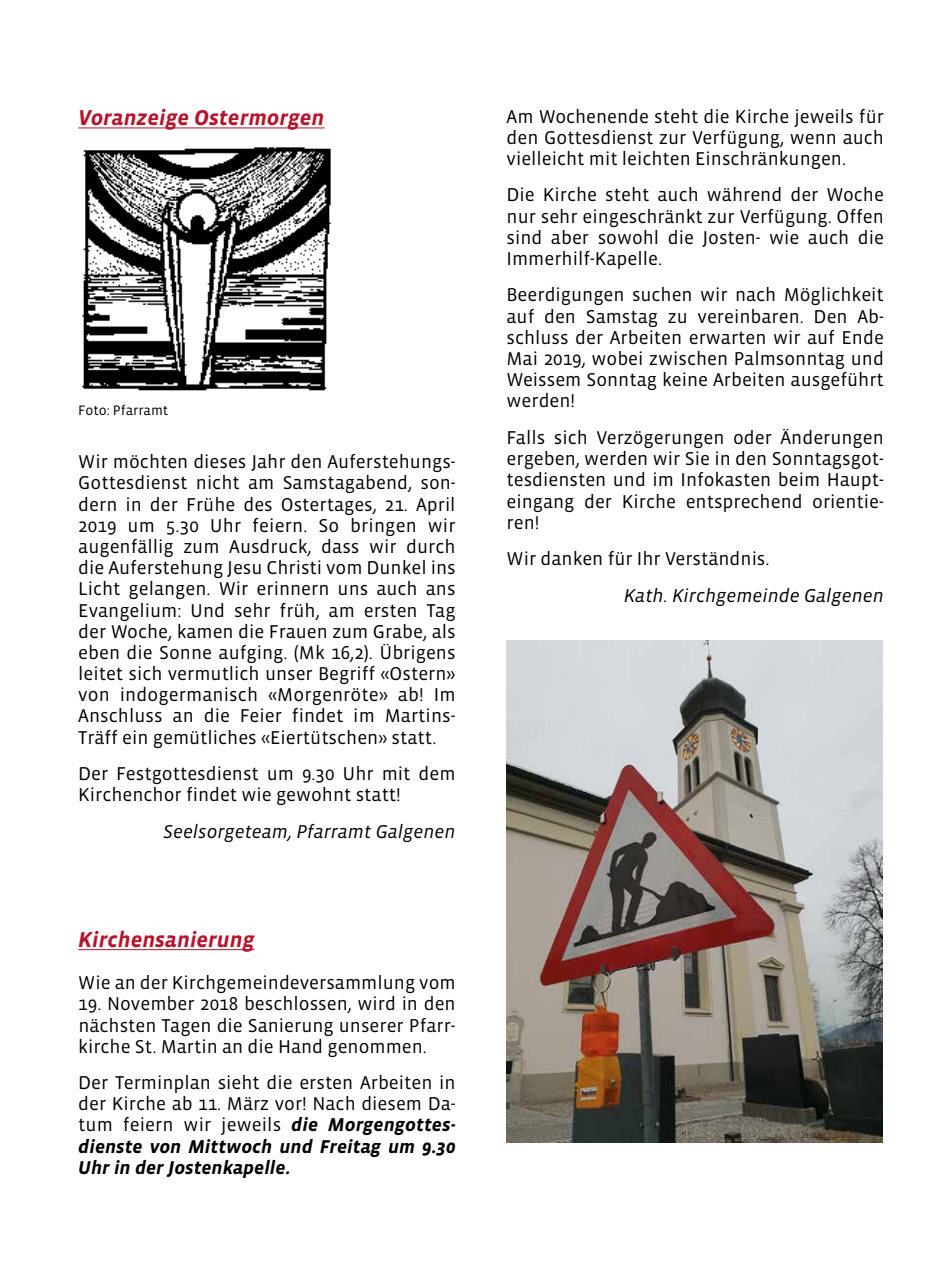
<style>
.page{position:relative;width:942px;height:1276px;background:#fff}
.page>*{position:absolute;margin:0;border:0;box-sizing:border-box;transform-origin:0 0}
.t1{font:italic 700 22px "Vista Sans";color:#b7142c}
.t2{font:19px/21.2px "Vista Sans";color:#000;text-align:justify}
.t3{font:italic 19px "Vista Sans";color:#000}
.t4{font:14px "Vista Sans";color:#000}
.s1{font-weight:700;font-style:italic}
</style>
<div class="page">
<hr style="left:78px;top:128px;width:246px;height:1px;background:#b7142c">
<hr style="left:78px;top:949px;width:176px;height:1px;background:#b7142c">
<img style="left:82px;top:147px;width:249px;height:244px">
<img style="left:506px;top:641px;width:376px;height:501px">
<p class="t1" style="left:78px;top:106px;width:247px">Voranzeige Ostermorgen</p>
<p class="t4" style="left:78px;top:403px;width:91px">Foto: Pfarramt</p>
<p class="t2" style="left:78px;top:451px;width:379px">Wir möchten dieses Jahr den Auferstehungs-Gottesdienst nicht am Samstagabend, son&shy;dern in der Frühe des Ostertages, 21. April 2019 um 5.30 Uhr feiern. So bringen wir augenfällig zum Ausdruck, dass wir durch die Auferstehung Jesu Christi vom Dunkel ins Licht gelangen. Wir erinnern uns auch ans Evangelium: Und sehr früh, am ersten Tag der Woche, kamen die Frauen zum Grabe, als eben die Sonne aufging. (Mk 16,2). Übrigens leitet sich vermutlich unser Begriff «Ostern» von indogermanisch «Morgenröte» ab! Im Anschluss an die Feier findet im Martins-Träff ein gemütliches «Eiertütschen» statt.</p>
<p class="t2" style="left:78px;top:763px;width:379px">Der Festgottesdienst um 9.30 Uhr mit dem<br>Kirchenchor findet wie gewohnt statt!</p>
<p class="t3" style="left:163px;top:821px;width:293px">Seelsorgeteam, Pfarramt Galgenen</p>
<p class="t1" style="left:78px;top:928px;width:178px">Kirchensanierung</p>
<p class="t2" style="left:78px;top:972px;width:379px">Wie an der Kirchgemeindeversammlung vom</p>
<p class="t2" style="left:78px;top:993px;width:379px">19. November 2018 beschlossen, wird in den nächsten Tagen die Sanierung unserer Pfarr&shy;kirche St. Martin an die Hand genommen.</p>
<p class="t2" style="left:78px;top:1072px;width:379px;text-align:left">Der Terminplan sieht die ersten Arbeiten in der Kirche ab 11. März vor! Nach diesem Da-- tum feiern wir jeweils <span class="s1">die Morgengottes&shy;dienste von Mittwoch und Freitag um 9.30<br>Uhr in der Jostenkapelle.</span></p>
<p class="t2" style="left:506px;top:106px;width:379px">Am Wochenende steht die Kirche jeweils für den Gottesdienst zur Verfügung, wenn auch vielleicht mit leichten Einschränkungen.</p>
<p class="t2" style="left:506px;top:185px;width:379px">Die Kirche steht auch während der Woche nur sehr eingeschränkt zur Verfügung. Offen sind aber sowohl die Josten- wie auch die Immerhilf-Kapelle.</p>
<p class="t2" style="left:506px;top:285px;width:379px;text-align:left">Beerdigungen suchen wir nach Möglichkeit auf den Samstag zu vereinbaren. Den Ab-- schluss der Arbeiten erwarten wir auf Ende Mai 2019, wobei zwischen Palmsonntag und Weissem Sonntag keine Arbeiten ausgeführt werden!</p>
<p class="t2" style="left:506px;top:427px;width:379px;text-align:left">Falls sich Verzögerungen oder Änderungen ergeben, werden wir Sie in den Sonntagsgot&shy;tesdiensten und im Infokasten beim Haupt-- eingang der Kirche entsprechend orientie&shy;ren!</p>
<p class="t2" style="left:506px;top:548px;width:264px">Wir danken für Ihr Verständnis.</p>
<p class="t3" style="left:623px;top:585px;width:261px">Kath. Kirchgemeinde Galgenen</p>
</div>
